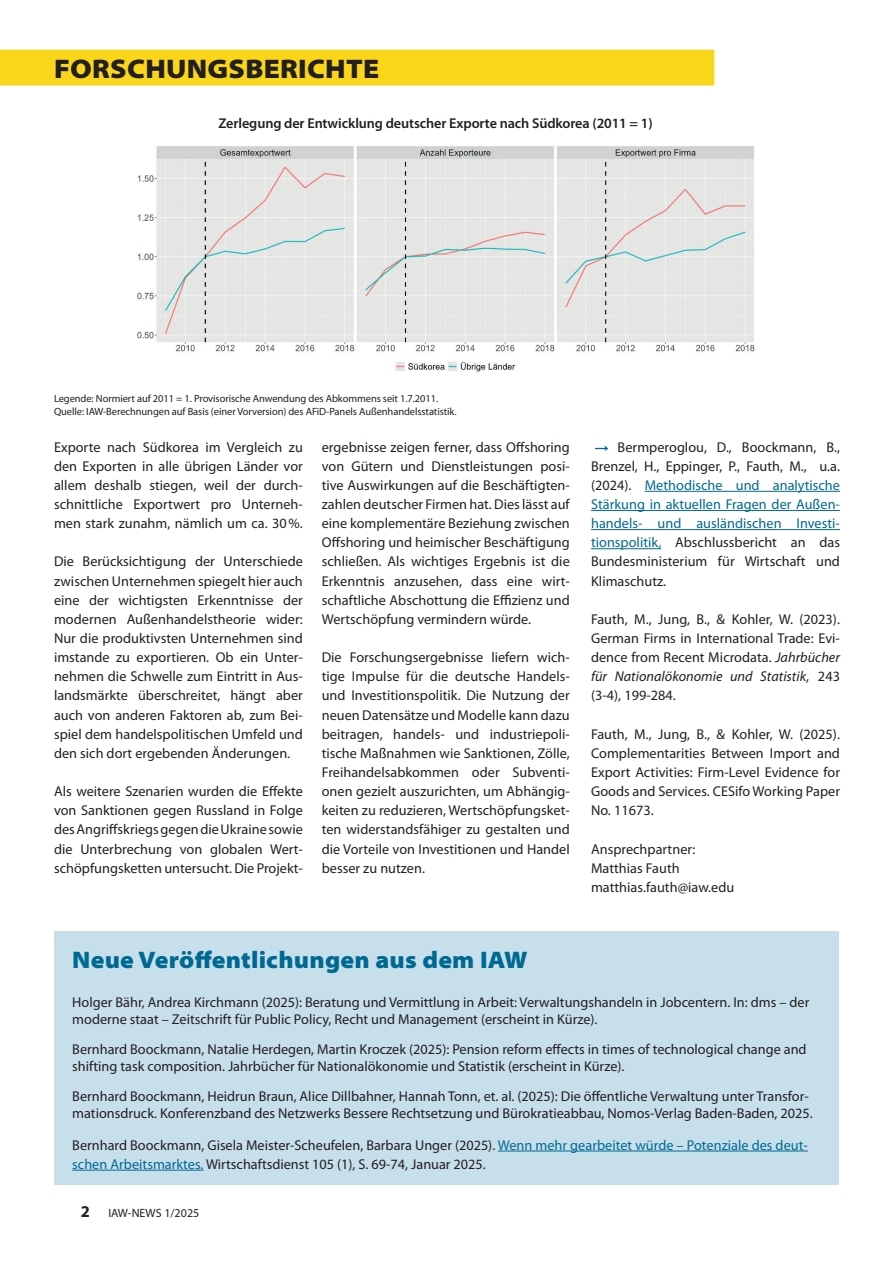
<style>
.page{position:relative;width:893px;height:1263px;background:#fff}
.page>*{position:absolute;margin:0;border:0;box-sizing:border-box;transform-origin:0 0}
.t1{font:900 semi-expanded 27px "Myriad Pro";letter-spacing:.01em;color:#231f20}
.t2{font:900 semi-expanded 24px "Myriad Pro";letter-spacing:.01em;color:#006991}
.t3{font:14.25px/19.2px "Myriad Pro";color:#231f20;text-align:justify}
.t4{font:600 14.25px "Myriad Pro";letter-spacing:-.01em;color:#231f20}
.t5{font:12px "Myriad Pro";color:#231f20}
.t6{font:10.5px/12.6px "Myriad Pro";letter-spacing:-.01em;color:#231f20}
.s1{color:#006991}
.s2{font-style:italic}
.s3{font-weight:700;font-size:16.5px}
</style>
<div class="page">
<div style="left:0;top:50px;width:714px;height:36px;background:#fad61a"></div>
<div style="left:54px;top:931px;width:785px;height:253px;background:#c6dfeb"></div>
<hr style="left:498px;top:1151px;width:310px;height:1px;background:#006991">
<hr style="left:72px;top:1170px;width:132px;height:1px;background:#006991">
<hr style="left:645px;top:491px;width:195px;height:1px;background:#006991">
<hr style="left:591px;top:510px;width:249px;height:1px;background:#006991">
<hr style="left:591px;top:529px;width:249px;height:1px;background:#006991">
<hr style="left:591px;top:548px;width:70px;height:1px;background:#006991">
<svg style="left:595px;top:446px;width:13px;height:4px"></svg>
<img style="left:137px;top:146px;width:618px;height:226px">
<h1 class="t1" style="left:54px;top:53px;width:327px">FORSCHUNGSBERICHTE</h1>
<p class="t4" style="left:218px;top:114px;width:436px">Zerlegung der Entwicklung deutscher Exporte nach Südkorea (2011 = 1)</p>
<p class="t6" style="left:54px;top:392px;width:404px">Legende: Normiert auf 2011 = 1. Provisorische Anwendung des Abkommens seit 1.7.2011.<br>Quelle: IAW-Berechnungen auf Basis (einer Vorversion) des AFiD-Panels Außenhandelsstatistik.</p>
<p class="t3" style="left:54px;top:437px;width:250px">Exporte nach Südkorea im Vergleich zu den Exporten in alle übrigen Länder vor allem deshalb stiegen, weil der durch&shy;schnittliche Exportwert pro Unterneh&shy;men stark zunahm, nämlich um ca. 30%.</p>
<p class="t3" style="left:54px;top:552px;width:250px">Die Berücksichtigung der Unterschiede zwischen Unternehmen spiegelt hier auch eine der wichtigsten Erkenntnisse der modernen Außenhandelstheorie wider:<br>Nur die produktivsten Unternehmen sind imstande zu exportieren. Ob ein Unter&shy;nehmen die Schwelle zum Eintritt in Aus&shy;landsmärkte überschreitet, hängt aber auch von anderen Faktoren ab, zum Bei&shy;spiel dem handelspolitischen Umfeld und den sich dort ergebenden Änderungen.</p>
<p class="t3" style="left:54px;top:781px;width:250px">Als weitere Szenarien wurden die Effekte von Sanktionen gegen Russland in Folge des Angriffskriegs gegen die Ukraine sowie die Unterbrechung von globalen Wert&shy;schöpfungsketten untersucht. Die Projekt-</p>
<p class="t3" style="left:322px;top:437px;width:250px">ergebnisse zeigen ferner, dass Offshoring von Gütern und Dienstleistungen posi&shy;tive Auswirkungen auf die Beschäftigten&shy;zahlen deutscher Firmen hat. Dies lässt auf eine komplementäre Beziehung zwischen Offshoring und heimischer Beschäftigung schließen. Als wichtiges Ergebnis ist die Erkenntnis anzusehen, dass eine wirt&shy;schaftliche Abschottung die Effizienz und Wertschöpfung vermindern würde.</p>
<p class="t3" style="left:322px;top:647px;width:250px">Die Forschungsergebnisse liefern wich&shy;tige Impulse für die deutsche Handels&shy;und Investitionspolitik. Die Nutzung der neuen Datensätze und Modelle kann dazu beitragen, handels- und industriepoli&shy;tische Maßnahmen wie Sanktionen, Zölle, Freihandelsabkommen oder Subventi&shy;onen gezielt auszurichten, um Abhängig&shy;keiten zu reduzieren, Wertschöpfungsket&shy;ten widerstandsfähiger zu gestalten und die Vorteile von Investitionen und Handel besser zu nutzen.</p>
<p class="t3" style="left:591px;top:437px;width:250px;text-indent:27px">Bermperoglou, D., Boockmann, B., Brenzel, H., Eppinger, P., Fauth, M., u.a. (2024). <span class="s1">Methodische und analytische Stärkung in aktuellen Fragen der Außen&shy;handels- und ausländischen Investi&shy;tionspolitik,</span> Abschlussbericht an das Bundesministerium für Wirtschaft und Klimaschutz.</p>
<p class="t3" style="left:591px;top:609px;width:250px">Fauth, M., Jung, B., &amp; Kohler, W. (2023).<br>German Firms in International Trade: Evi&shy;dence from Recent Microdata. <span class="s2">Jahrbücher für Nationalökonomie und Statistik</span>, 243 (3-4), 199-284.</p>
<p class="t3" style="left:591px;top:724px;width:250px">Fauth, M., Jung, B., &amp; Kohler, W. (2025).<br>Complementarities Between Import and Export Activities: Firm-Level Evidence for Goods and Services. CESifo Working Paper No. 11673.</p>
<p class="t3" style="left:591px;top:839px;width:145px;text-align:left">Ansprechpartner:<br>Matthias Fauth matthias.fauth@iaw.edu</p>
<h2 class="t2" style="left:72px;top:946px;width:457px">Neue Veröffentlichungen aus dem IAW</h2>
<p class="t3" style="left:72px;top:993px;width:738px;line-height:17.1px">Holger Bähr, Andrea Kirchmann (2025): Beratung und Vermittlung in Arbeit: Verwaltungshandeln in Jobcentern. In: dms – der moderne staat – Zeitschrift für Public Policy, Recht und Management (erscheint in Kürze).</p>
<p class="t3" style="left:72px;top:1040px;width:736px;line-height:17.1px">Bernhard Boockmann, Natalie Herdegen, Martin Kroczek (2025): Pension reform effects in times of technological change and shifting task composition. Jahrbücher für Nationalökonomie und Statistik (erscheint in Kürze).</p>
<p class="t3" style="left:72px;top:1087px;width:742px;line-height:17.1px">Bernhard Boockmann, Heidrun Braun, Alice Dillbahner, Hannah Tonn, et. al. (2025): Die öffentliche Verwaltung unter Transfor&shy;mationsdruck. Konferenzband des Netzwerks Bessere Rechtsetzung und Bürokratieabbau, Nomos-Verlag Baden-Baden, 2025.</p>
<p class="t3" style="left:72px;top:1135px;width:737px">Bernhard Boockmann, Gisela Meister-Scheufelen, Barbara Unger (2025). <span class="s1">Wenn mehr gearbeitet würde – Potenziale des deut&shy;schen Arbeitsmarktes.</span> Wirtschaftsdienst 105 (1), S. 69-74, Januar 2025.</p>
<p class="t5" style="left:81px;top:1205px;width:120px"><span class="s3">2</span> IAW-NEWS 1/2025</p>
</div>
